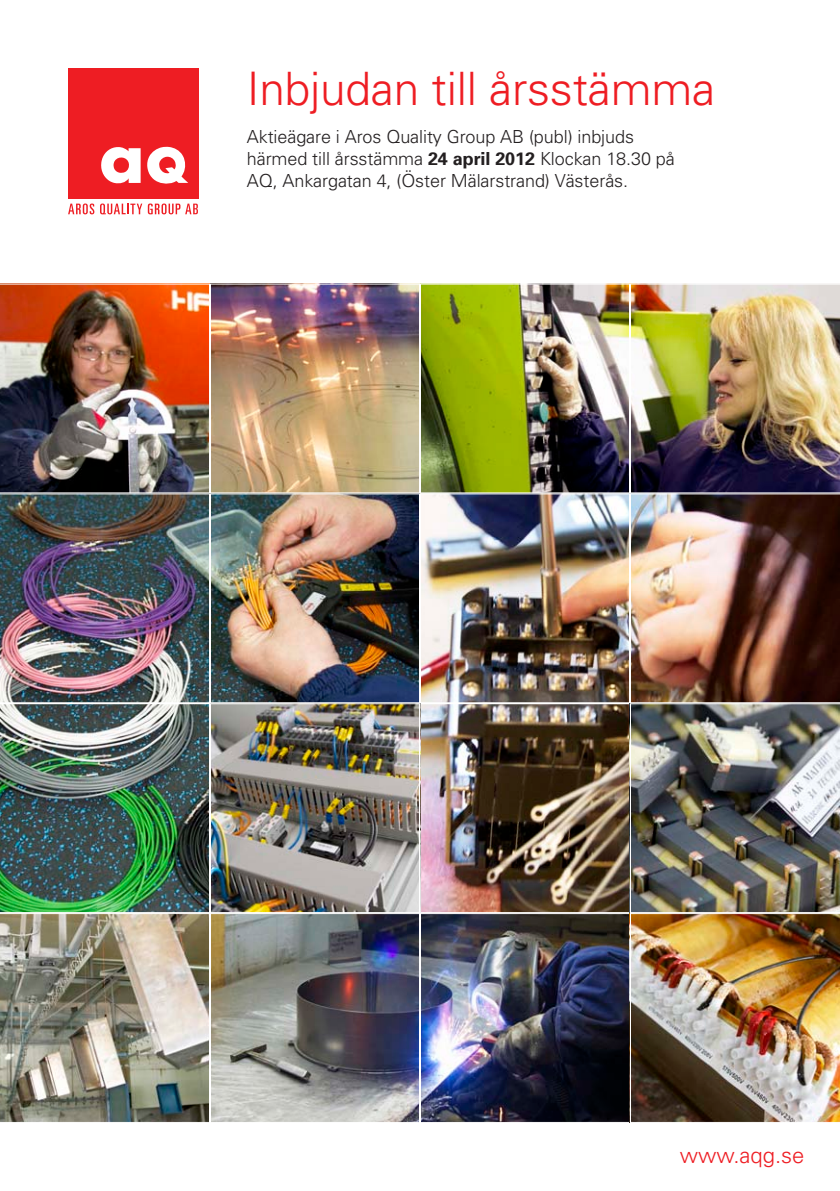
<style>
.page{position:relative;width:840px;height:1191px;background:#fff}
.page>*{position:absolute;margin:0;border:0;box-sizing:border-box;transform-origin:0 0}
.t1{font:300 46px "Univers";letter-spacing:-.005em;color:#ee1d23}
.Brödtext{font:300 22px "Univers";color:#ee1d23}
.t2{font:300 18px/21.6px "Univers";letter-spacing:-.005em;color:#231f20}
.s1{font-weight:700}
</style>
<div class="page">
<img style="left:0;top:283px;width:210px;height:210px">
<img style="left:212px;top:285px;width:206px;height:206px">
<div style="left:210px;top:283px;width:210px;height:210px;border:1px solid #fff"></div>
<img style="left:419px;top:283px;width:420px;height:210px">
<img style="left:0;top:493px;width:419px;height:420px">
<img style="left:419px;top:493px;width:420px;height:419px">
<img style="left:212px;top:705px;width:206px;height:206px">
<div style="left:210px;top:703px;width:210px;height:210px;border:1px solid #fff"></div>
<img style="left:629px;top:703px;width:210px;height:210px">
<img style="left:0;top:913px;width:209px;height:210px">
<img style="left:209px;top:912px;width:421px;height:211px">
<img style="left:629px;top:913px;width:210px;height:210px">
<div style="left:68px;top:69px;width:130px;height:130px;background:#ee1d23"></div>
<svg style="left:147px;top:147px;width:41px;height:37px"></svg>
<svg style="left:101px;top:147px;width:39px;height:37px"></svg>
<svg style="left:68px;top:203px;width:26px;height:11px"></svg>
<svg style="left:100px;top:203px;width:42px;height:11px"></svg>
<svg style="left:148px;top:203px;width:50px;height:11px"></svg>
<p class="t1" style="left:247px;top:61px;width:469px">Inbjudan till årsstämma</p>
<p class="t2" style="left:247px;top:126px;width:429px">Aktieägare i Aros Quality Group AB (publ) inbjuds härmed till årsstämma <span class="s1">24 april 2012</span> Klockan 18.30 på<br>AQ, Ankargatan 4, (Öster Mälarstrand) Västerås.</p>
<p class="Brödtext" style="left:679px;top:1142px;width:126px">www.aqg.se</p>
</div>
